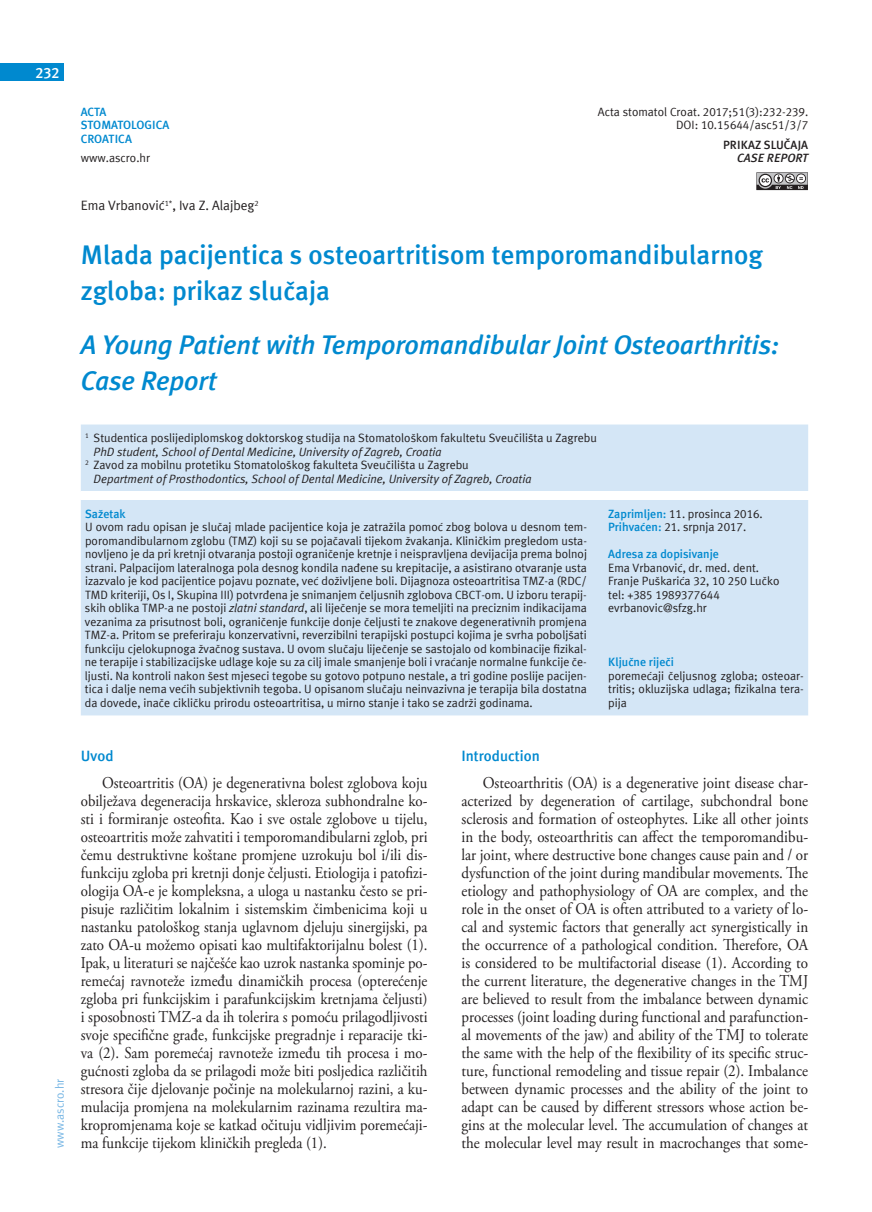
<style>
.page{position:relative;width:872px;height:1212px;background:#fff}
.page>*{position:absolute;margin:0;border:0;box-sizing:border-box;transform-origin:0 0}
.t1{font:700 27px/36px "Meta ASC";color:#0089cf}
.t2{font:italic 700 27px/36px "Meta ASC";letter-spacing:-.005em;color:#0089cf}
.t3{font:16.5px/18px "Adobe Garamond Pro";color:#231f20;text-align:justify;scale:.9 1}
.t4{font:16.5px/18px "Adobe Garamond Pro";color:#231f20;text-align:justify;scale:.91 1}
.t5{font:700 15px "Meta ASC";color:#0089cf}
.t6{font:700 15px "Meta ASC";color:#fff}
.t7{font:13.5px "Meta ASC";color:#231f20}
.t8{font:12px/13.5px "Meta ASC";color:#231f20;text-align:justify}
.t9{font:italic 12px "Meta ASC";color:#231f20}
.t10{font:700 12px/13.5px "Meta ASC";color:#0089cf}
.t11{font:700 12px "Meta ASC";color:#231f20}
.t12{font:12px "Meta ASC";color:#77b6e4}
.t13{font:italic 700 12px "Meta ASC";letter-spacing:.01em;color:#231f20}
.s1{font-style:italic}
.s2{font-weight:700;color:#0089cf}
</style>
<div class="page">
<div style="left:0;top:64px;width:64px;height:17px;background:#0089cf"></div>
<div style="left:81px;top:424px;width:727px;height:291px;background:#d4e6f6"></div>
<div style="left:81px;top:491px;width:727px;height:9px;background:#fff"></div>
<svg style="left:756px;top:172px;width:52px;height:18px"></svg>
<p class="t6" style="left:35px;top:64px;width:26px">232</p>
<p class="t10" style="left:81px;top:105px;width:90px">ACTA<br>STOMATOLOGICA<br>CROATICA</p>
<p class="t8" style="left:81px;top:151px;width:71px">www.ascro.hr</p>
<p class="t8" style="left:598px;top:105px;width:212px;text-align:right">Acta stomatol Croat. 2017;51(3):232-239.<br>DOI: 10.15644/asc51/3/7</p>
<p class="t11" style="left:723px;top:138px;width:87px">PRIKAZ SLUČAJA</p>
<p class="t13" style="left:737px;top:151px;width:73px">CASE REPORT</p>
<p class="t7" style="left:81px;top:198px;width:179px">Ema Vrbanović<sup>1*</sup>, Iva Z. Alajbeg<sup>2</sup></p>
<h1 class="t1" style="left:81px;top:237px;width:684px">Mlada pacijentica s osteoartritisom temporomandibularnog zgloba: prikaz slučaja</h1>
<h1 class="t2" style="left:81px;top:327px;width:700px">A Young Patient with Temporomandibular Joint Osteoarthritis:<br>Case Report</h1>
<p class="t8" style="left:85px;top:431px;width:513px"><sup>1</sup> Studentica poslijediplomskog doktorskog studija na Stomatološkom fakultetu Sveučilišta u Zagrebu</p>
<p class="t9" style="left:94px;top:445px;width:349px">PhD student, School of Dental Medicine, University of Zagreb, Croatia</p>
<p class="t8" style="left:85px;top:458px;width:385px"><sup>2</sup> Zavod za mobilnu protetiku Stomatološkog fakulteta Sveučilišta u Zagrebu</p>
<p class="t9" style="left:94px;top:472px;width:439px">Department of Prosthodontics, School of Dental Medicine, University of Zagreb, Croatia</p>
<p class="t10" style="left:85px;top:507px;width:42px">Sažetak</p>
<p class="t8" style="left:85px;top:520px;width:503px">U ovom radu opisan je slučaj mlade pacijentice koja je zatražila pomoć zbog bolova u desnom tem&shy;poromandibularnom zglobu (TMZ) koji su se pojačavali tijekom žvakanja. Kliničkim pregledom usta&shy;novljeno je da pri kretnji otvaranja postoji ograničenje kretnje i neispravljena devijacija prema bolnoj strani. Palpacijom lateralnoga pola desnog kondila nađene su krepitacije, a asistirano otvaranje usta izazvalo je kod pacijentice pojavu poznate, već doživljene boli. Dijagnoza osteoartritisa TMZ-a (RDC/ TMD kriteriji, Os I, Skupina III) potvrđena je snimanjem čeljusnih zglobova CBCT-om. U izboru terapij&shy;skih oblika TMP-a ne postoji <span class="s1">zlatni standard</span>, ali liječenje se mora temeljiti na preciznim indikacijama vezanima za prisutnost boli, ograničenje funkcije donje čeljusti te znakove degenerativnih promjena TMZ-a. Pritom se preferiraju konzervativni, reverzibilni terapijski postupci kojima je svrha poboljšati funkciju cjelokupnoga žvačnog sustava. U ovom slučaju liječenje se sastojalo od kombinacije fizikal&shy;ne terapije i stabilizacijske udlage koje su za cilj imale smanjenje boli i vraćanje normalne funkcije če&shy;ljusti. Na kontroli nakon šest mjeseci tegobe su gotovo potpuno nestale, a tri godine poslije pacijen&shy;tica i dalje nema većih subjektivnih tegoba. U opisanom slučaju neinvazivna je terapija bila dostatna da dovede, inače cikličku prirodu osteoartritisa, u mirno stanje i tako se zadrži godinama.</p>
<p class="t8" style="left:608px;top:507px;width:156px"><span class="s2">Zaprimljen:</span> 11. prosinca 2016.<br><span class="s2">Prihvaćen:</span> 21. srpnja 2017.</p>
<p class="t10" style="left:608px;top:547px;width:112px">Adresa za dopisivanje</p>
<p class="t8" style="left:608px;top:561px;width:173px;text-align:left">Ema Vrbanović, dr. med. dent.<br>Franje Puškarića 32, 10 250 Lučko tel: +385 1989377644 evrbanovic@sfzg.hr</p>
<p class="t10" style="left:608px;top:655px;width:67px">Ključne riječi</p>
<p class="t8" style="left:608px;top:669px;width:197px">poremećaji čeljusnog zgloba; osteoar&shy;tritis; okluzijska udlaga; fizikalna tera&shy;pija</p>
<p class="t12" style="left:53px;top:1148px;width:71px;rotate:-90deg">www.ascro.hr</p>
<p class="t5" style="left:81px;top:747px;width:34px">Uvod</p>
<p class="t3" style="left:81px;top:775px;width:387px;text-indent:21px">Osteoartritis (OA) je degenerativna bolest zglobova koju obilježava degeneracija hrskavice, skleroza subhondralne ko&shy;sti i formiranje osteofita. Kao i sve ostale zglobove u tijelu, osteoartritis može zahvatiti i temporomandibularni zglob, pri čemu destruktivne koštane promjene uzrokuju bol i/ili dis&shy;funkciju zgloba pri kretnji donje čeljusti. Etiologija i patofizi&shy;ologija OA-e je kompleksna, a uloga u nastanku često se pri&shy;pisuje različitim lokalnim i sistemskim čimbenicima koji u nastanku patološkog stanja uglavnom djeluju sinergijski, pa zato OA-u možemo opisati kao multifaktorijalnu bolest (1).<br>Ipak, u literaturi se najčešće kao uzrok nastanka spominje po&shy;remećaj ravnoteže između dinamičkih procesa (opterećenje zgloba pri funkcijskim i parafunkcijskim kretnjama čeljusti) i sposobnosti TMZ-a da ih tolerira s pomoću prilagodljivosti svoje specifične građe, funkcijske pregradnje i reparacije tki&shy;va (2). Sam poremećaj ravnoteže između tih procesa i mo&shy;gućnosti zgloba da se prilagodi može biti posljedica različitih stresora čije djelovanje počinje na molekularnoj razini, a ku&shy;mulacija promjena na molekularnim razinama rezultira ma&shy;kropromjenama koje se katkad očituju vidljivim poremećaji&shy;ma funkcije tijekom kliničkih pregleda (1).</p>
<p class="t5" style="left:461px;top:747px;width:80px">Introduction</p>
<p class="t4" style="left:461px;top:774px;width:382px;text-indent:21px">Osteoarthritis (OA) is a degenerative joint disease char&shy;acterized by degeneration of cartilage, subchondral bone sclerosis and formation of osteophytes. Like all other joints in the body, osteoarthritis can affect the temporomandibu&shy;lar joint, where destructive bone changes cause pain and / or dysfunction of the joint during mandibular movements. The etiology and pathophysiology of OA are complex, and the role in the onset of OA is often attributed to a variety of lo&shy;cal and systemic factors that generally act synergistically in the occurrence of a pathological condition. Therefore, OA is considered to be multifactorial disease (1). According to the current literature, the degenerative changes in the TMJ are believed to result from the imbalance between dynamic processes (joint loading during functional and parafunction&shy;al movements of the jaw) and ability of the TMJ to tolerate the same with the help of the flexibility of its specific struc&shy;ture, functional remodeling and tissue repair (2). Imbalance between dynamic processes and the ability of the joint to adapt can be caused by different stressors whose action be&shy;gins at the molecular level. The accumulation of changes at the molecular level may result in macrochanges that some-</p>
</div>
